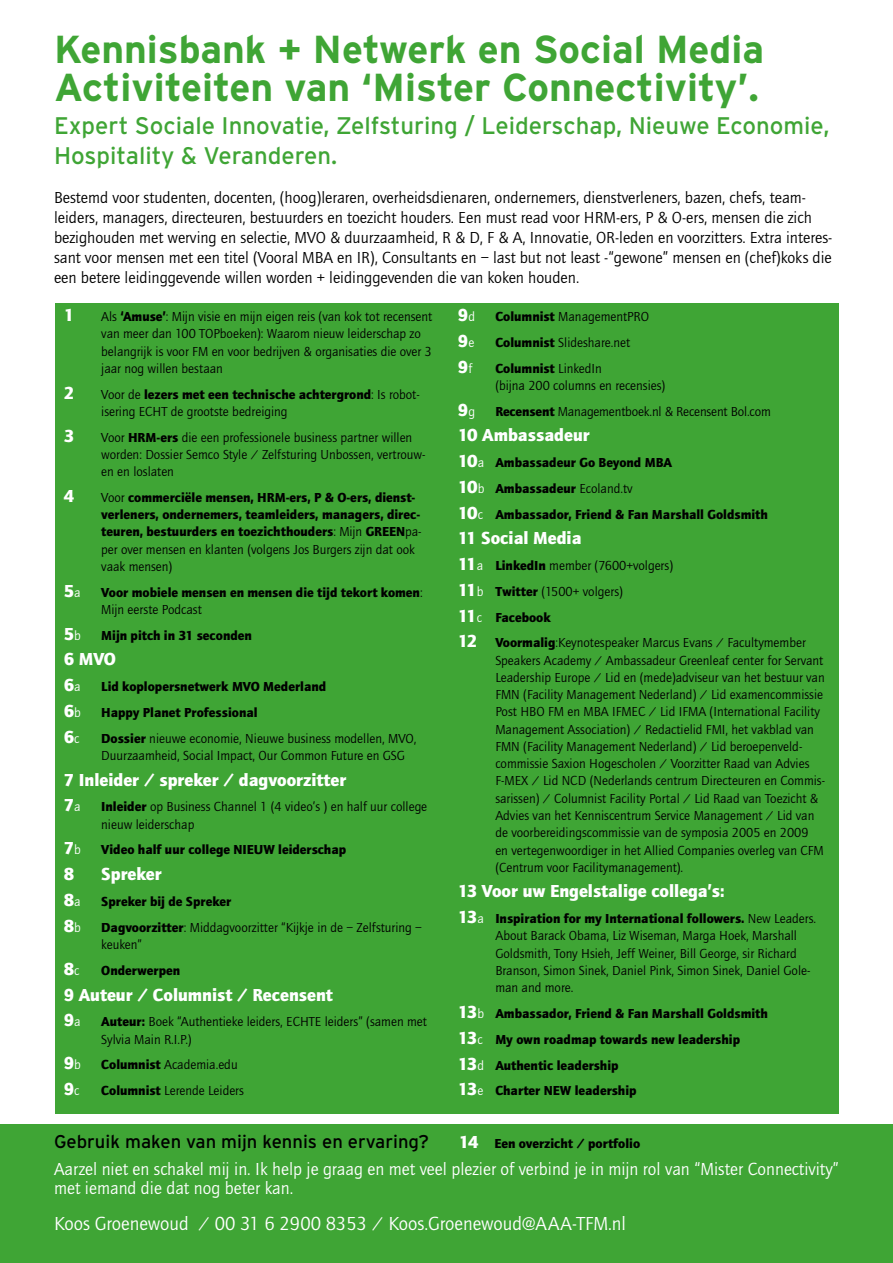
<style>
.page{position:relative;width:893px;height:1263px;background:#fff}
.page>*{position:absolute;margin:0;border:0;box-sizing:border-box;transform-origin:0 0}
.t1{font:700 39px/37.5px "Interstate";color:#3fa535}
.t2{font:24px/30px "Interstate";color:#3fa535}
.t3{font:19.5px "Quay Sans";color:#fff}
.t4{font:18.45px "Interstate";color:#000}
.t5{font:900 18px/25.8px "Quay Sans";color:#fff}
.t6{font:18px/19.5px "Quay Sans";color:#fff}
.t7{font:16.5px/19.8px "Quay Sans";color:#000}
.t8{font:13.5px/17.2px "Quay Sans";color:#000}
.t9{font:900 13.5px/17.2px "Quay Sans";color:#000}
.s1{font-weight:900}
.s2{font-weight:400}
.s3{font-weight:400;font-size:13.5px}
.s4{font-size:18px;color:#fff}
.s5{font-weight:400;color:#fff}
.s6{font-weight:900;font-size:18px;color:#fff}
.s7{color:#fff}
</style>
<div class="page">
<div style="left:55px;top:303px;width:783px;height:810px;background:#3fa535"></div>
<div style="left:0;top:1125px;width:893px;height:138px;background:#3fa535"></div>
<h1 class="t1" style="left:54px;top:31px;width:712px">Kennisbank + Netwerk en Social Media<br>Activiteiten van ‘Mister Connectivity’.</h1>
<h2 class="t2" style="left:54px;top:110px;width:777px">Expert Sociale Innovatie, Zelfsturing / Leiderschap, Nieuwe Economie,<br>Hospitality &amp; Veranderen.</h2>
<p class="t7" style="left:54px;top:188px;width:780px">Bestemd voor studenten, docenten, (hoog)leraren, overheidsdienaren, ondernemers, dienstverleners, bazen, chefs, team&shy;leiders, managers, directeuren, bestuurders en toezicht houders. Een must read voor HRM-ers, P &amp; O-ers, mensen die zich bezighouden met werving en selectie, MVO &amp; duurzaamheid, R &amp; D, F &amp; A, Innovatie, OR-leden en voorzitters. Extra interes&shy;sant voor mensen met een titel (Vooral MBA en IR), Consultants en – last but not least -“gewone” mensen en (chef)koks die een betere leidinggevende willen worden + leidinggevenden die van koken houden.</p>
<h3 class="t5" style="left:64px;top:302px;width:12px">1</h3>
<p class="t8" style="left:101px;top:308px;width:332px">Als <span class="s1">‘Amuse’</span>: Mijn visie en mijn eigen reis (van kok tot recensent van meer dan 100 TOPboeken): Waarom nieuw leiderschap zo belangrijk is voor FM en voor bedrijven &amp; organisaties die over 3 jaar nog willen bestaan</p>
<h3 class="t5" style="left:64px;top:380px;width:12px">2</h3>
<p class="t8" style="left:101px;top:386px;width:320px">Voor de <span class="s1">lezers met een technische achtergrond</span>: Is robot&shy;isering ECHT de grootste bedreiging</p>
<h3 class="t5" style="left:64px;top:423px;width:12px">3</h3>
<p class="t8" style="left:101px;top:429px;width:326px">Voor <span class="s1">HRM-ers</span> die een professionele business partner willen worden: Dossier Semco Style / Zelfsturing Unbossen, vertrouw&shy;en en loslaten</p>
<h3 class="t5" style="left:64px;top:483px;width:12px">4</h3>
<p class="t9" style="left:101px;top:489px;width:322px"><span class="s2">Voor</span> commerciële mensen, HRM-ers, P &amp; O-ers, dienst&shy;verleners, ondernemers, teamleiders, managers, direc&shy;teuren, bestuurders en toezichthouders<span class="s2">: Mijn</span> GREEN<span class="s2">pa&shy;per over mensen en klanten (volgens Jos Burgers zijn dat ook vaak mensen)</span></p>
<h3 class="t5" style="left:64px;top:578px;width:18px">5<span class="s3">a</span></h3>
<p class="t9" style="left:101px;top:583px;width:323px">Voor mobiele mensen en mensen die tijd tekort komen<span class="s2">:<br>Mijn eerste Podcast</span></p>
<h3 class="t5" style="left:64px;top:621px;width:19px">5<span class="s3">b</span></h3>
<p class="t9" style="left:101px;top:626px;width:152px">Mijn pitch in 31 seconden</p>
<h3 class="t5" style="left:64px;top:646px;width:54px">6 MVO<br>6<span class="s3">a</span></h3>
<h3 class="t5" style="left:458px;top:302px;width:19px">9<span class="s3">d</span></h3>
<p class="t8" style="left:495px;top:308px;width:155px"><span class="s1">Columnist</span> ManagementPRO</p>
<h3 class="t5" style="left:458px;top:328px;width:18px">9<span class="s3">e</span></h3>
<p class="t8" style="left:495px;top:334px;width:136px"><span class="s1">Columnist</span> Slideshare.net</p>
<h3 class="t5" style="left:458px;top:354px;width:16px">9<span class="s3">f</span></h3>
<p class="t8" style="left:495px;top:360px;width:172px"><span class="s1">Columnist</span> LinkedIn<br>(bijna 200 columns en recensies)</p>
<h3 class="t5" style="left:458px;top:397px;width:19px">9<span class="s3">g</span></h3>
<p class="t8" style="left:495px;top:403px;width:277px"><span class="s1">Recensent</span> Managementboek.nl &amp; Recensent Bol.com</p>
<h3 class="t5" style="left:458px;top:422px;width:134px">10 Ambassadeur</h3>
<p class="t9" style="left:458px;top:450px;width:312px;line-height:25.8px"><span class="s4">10</span><span class="s5">a</span> Ambassadeur Go Beyond MBA<br><span class="s4">10</span><span class="s5">b</span> Ambassadeur <span class="s2">Ecoland.tv<br></span><span class="s4">10</span><span class="s5">c</span> Ambassador, Friend &amp; Fan Marshall Goldsmith</p>
<h3 class="t5" style="left:458px;top:525px;width:125px">11 Social Media</h3>
<p class="t8" style="left:458px;top:553px;width:349px;line-height:25.8px"><span class="s6">11</span><span class="s7">a</span> <span class="s1">LinkedIn</span> member (7600+volgers)<br><span class="s6">11</span><span class="s7">b</span> <span class="s1">Twitter</span> (1500+ volgers)<br><span class="s6">11</span><span class="s7">c</span> <span class="s1">Facebook<br></span><span class="s6">12</span> <span class="s1">Voormalig</span>:Keynotespeaker Marcus Evans / Facultymember</p>
<p class="t8" style="left:495px;top:652px;width:331px">Speakers Academy / Ambassadeur Greenleaf center for Servant Leadership Europe / Lid en (mede)adviseur van het bestuur van FMN (Facility Management Nederland) / Lid examencommissie Post HBO FM en MBA IFMEC / Lid IFMA (International Facility Management Association) / Redactielid FMI, het vakblad van FMN (Facility Management Nederland) / Lid beroepenveld&shy;commissie Saxion Hogescholen / Voorzitter Raad van Advies F-MEX / Lid NCD (Nederlands centrum Directeuren en Commis&shy;sarissen) / Columnist Facility Portal / Lid Raad van Toezicht &amp; Advies van het Kenniscentrum Service Management / Lid van de voorbereidingscommissie van de symposia 2005 en 2009<br>en vertegenwoordiger in het Allied Companies overleg van CFM (Centrum voor Facilitymanagement).</p>
<h3 class="t5" style="left:458px;top:878px;width:268px">13 Voor uw Engelstalige collega’s:</h3>
<p class="t8" style="left:495px;top:910px;width:322px;text-indent:-37px"><span class="s6">13</span><span class="s7">a</span> <span class="s1">Inspiration for my International followers.</span> New Leaders.<br>About Barack Obama, Liz Wiseman, Marga Hoek, Marshall Goldsmith, Tony Hsieh, Jeff Weiner, Bill George, sir Richard Branson, Simon Sinek, Daniel Pink, Simon Sinek, Daniel Gole&shy;man and more.</p>
<p class="t9" style="left:458px;top:1000px;width:312px;line-height:25.8px"><span class="s4">13</span><span class="s5">b</span> Ambassador, Friend &amp; Fan Marshall Goldsmith <span class="s4">13</span><span class="s5">c</span> My own roadmap towards new leadership <span class="s4">13</span><span class="s5">d</span> Authentic leadership<br><span class="s4">13</span><span class="s5">e</span> Charter NEW leadership</p>
<p class="t9" style="left:101px;top:678px;width:227px">Lid koplopersnetwerk MVO Mederland</p>
<h3 class="t5" style="left:64px;top:698px;width:19px">6<span class="s3">b</span></h3>
<p class="t9" style="left:101px;top:704px;width:158px">Happy Planet Professional</p>
<h3 class="t5" style="left:64px;top:724px;width:17px">6<span class="s3">c</span></h3>
<p class="t8" style="left:101px;top:730px;width:317px"><span class="s1">Dossier</span> nieuwe economie, Nieuwe business modellen, MVO,<br>Duurzaamheid, Social Impact, Our Common Future en GSG</p>
<h3 class="t5" style="left:64px;top:767px;width:284px">7 Inleider / spreker / dagvoorzitter<br>7<span class="s3">a</span></h3>
<p class="t8" style="left:101px;top:798px;width:327px"><span class="s1">Inleider</span> op Business Channel 1 (4 video’s ) en half uur college nieuw leiderschap</p>
<h3 class="t5" style="left:64px;top:835px;width:19px">7<span class="s3">b</span></h3>
<p class="t9" style="left:101px;top:841px;width:246px">Video half uur college NIEUW leiderschap</p>
<h3 class="t5" style="left:64px;top:861px;width:12px">8</h3>
<h3 class="t5" style="left:101px;top:861px;width:62px">Spreker</h3>
<h3 class="t5" style="left:64px;top:887px;width:18px">8<span class="s3">a</span></h3>
<p class="t9" style="left:101px;top:893px;width:132px">Spreker bij de Spreker</p>
<h3 class="t5" style="left:64px;top:913px;width:19px">8<span class="s3">b</span></h3>
<p class="t8" style="left:101px;top:919px;width:322px"><span class="s1">Dagvoorzitter</span>: Middagvoorzitter “Kijkje in de – Zelfsturing – keuken”</p>
<h3 class="t5" style="left:64px;top:956px;width:17px">8<span class="s3">c</span></h3>
<p class="t9" style="left:101px;top:961px;width:80px">Onderwerpen</p>
<h3 class="t5" style="left:64px;top:981px;width:271px">9 Auteur / Columnist / Recensent<br>9<span class="s3">a</span></h3>
<p class="t8" style="left:101px;top:1013px;width:327px"><span class="s1">Auteur:</span> Boek “Authentieke leiders, ECHTE leiders” (samen met<br>Sylvia Main R.I.P.)</p>
<h3 class="t5" style="left:64px;top:1050px;width:19px">9<span class="s3">b</span></h3>
<p class="t8" style="left:101px;top:1056px;width:138px"><span class="s1">Columnist</span> Academia.edu</p>
<h3 class="t5" style="left:64px;top:1076px;width:17px">9<span class="s3">c</span></h3>
<p class="t8" style="left:101px;top:1082px;width:144px"><span class="s1">Columnist</span> Lerende Leiders</p>
<h3 class="t4" style="left:54px;top:1131px;width:377px">Gebruik maken van mijn kennis en ervaring?</h3>
<p class="t9" style="left:459px;top:1135px;width:183px"><span class="s4">14</span> Een overzicht / portfolio</p>
<h3 class="t6" style="left:54px;top:1159px;width:786px">Aarzel niet en schakel mij in. Ik help je graag en met veel plezier of verbind je in mijn rol van “Mister Connectivity” met iemand die dat nog beter kan.</h3>
<h3 class="t3" style="left:54px;top:1212px;width:574px">Koos Groenewoud / 00 31 6 2900 8353 / Koos.Groenewoud@AAA-TFM.nl</h3>
</div>
